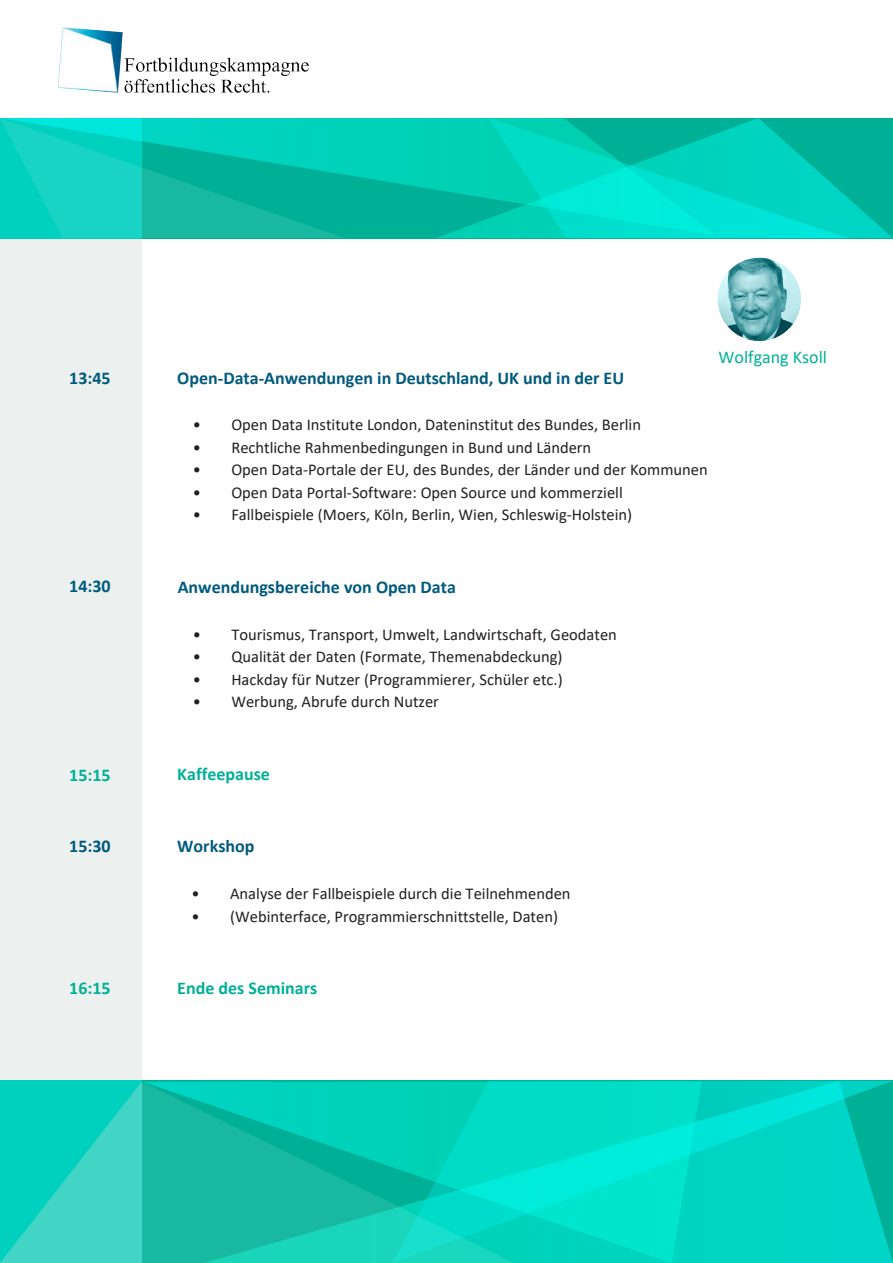
<style>
.page{position:relative;width:893px;height:1263px;background:#fff}
.page>*{position:absolute;margin:0;border:0;box-sizing:border-box;transform-origin:0 0}
.t1{font:700 18px "Calibri";color:#005a7e}
.t2{font:700 18px "Calibri";color:#00b096}
.t3{font:18px "Calibri";color:#00b096}
.t4{font:16.5px "Calibri";color:#231f20}
</style>
<div class="page">
<svg style="left:393px;top:1081px;width:500px;height:182px;background:#00d8c5"></svg>
<svg style="left:142px;top:1082px;width:372px;height:181px;background:#0cc7af"></svg>
<svg style="left:0;top:238px;width:142px;height:1025px;background:#c7ebe7"></svg>
<svg style="left:345px;top:118px;width:91px;height:118px;background:#00c2a8"></svg>
<svg style="left:436px;top:118px;width:457px;height:120px;background:#00bfa5"></svg>
<svg style="left:489px;top:118px;width:359px;height:120px;background:#00d2bc"></svg>
<svg style="left:0;top:118px;width:345px;height:120px;background:#0ac7b2"></svg>
<img style="left:58px;top:27px;width:251px;height:66px">
<img style="left:717px;top:257px;width:84px;height:84px">
<p class="t1" style="left:69px;top:367px;width:43px">13:45</p>
<p class="t1" style="left:177px;top:366px;width:448px">Open-Data-Anwendungen in Deutschland, UK und in der EU</p>
<p class="t4" style="left:193px;top:414px;width:450px">• Open Data Institute London, Dateninstitut des Bundes, Berlin</p>
<p class="t4" style="left:193px;top:437px;width:400px">• Rechtliche Rahmenbedingungen in Bund und Ländern</p>
<p class="t4" style="left:193px;top:459px;width:517px">• Open Data-Portale der EU, des Bundes, der Länder und der Kommunen</p>
<p class="t4" style="left:193px;top:482px;width:432px">• Open Data Portal-Software: Open Source und kommerziell</p>
<p class="t4" style="left:193px;top:504px;width:441px">• Fallbeispiele (Moers, Köln, Berlin, Wien, Schleswig-Holstein)</p>
<p class="t3" style="left:719px;top:345px;width:110px">Wolfgang Ksoll</p>
<p class="t1" style="left:69px;top:574px;width:43px">14:30</p>
<p class="t1" style="left:178px;top:574px;width:280px">Anwendungsbereiche von Open Data</p>
<p class="t4" style="left:193px;top:624px;width:426px">• Tourismus, Transport, Umwelt, Landwirtschaft, Geodaten</p>
<p class="t4" style="left:193px;top:646px;width:371px">• Qualität der Daten (Formate, Themenabdeckung)</p>
<p class="t4" style="left:193px;top:669px;width:371px">• Hackday für Nutzer (Programmierer, Schüler etc.)</p>
<p class="t4" style="left:193px;top:691px;width:248px">• Werbung, Abrufe durch Nutzer</p>
<p class="t2" style="left:69px;top:763px;width:43px">15:15</p>
<p class="t2" style="left:177px;top:761px;width:94px">Kaffeepause</p>
<p class="t1" style="left:69px;top:835px;width:43px">15:30</p>
<p class="t1" style="left:177px;top:834px;width:79px">Workshop</p>
<p class="t4" style="left:191px;top:883px;width:381px">• Analyse der Fallbeispiele durch die Teilnehmenden</p>
<p class="t4" style="left:191px;top:906px;width:368px">• (Webinterface, Programmierschnittstelle, Daten)</p>
<p class="t2" style="left:69px;top:976px;width:43px">16:15</p>
<p class="t2" style="left:177px;top:975px;width:141px">Ende des Seminars</p>
</div>
